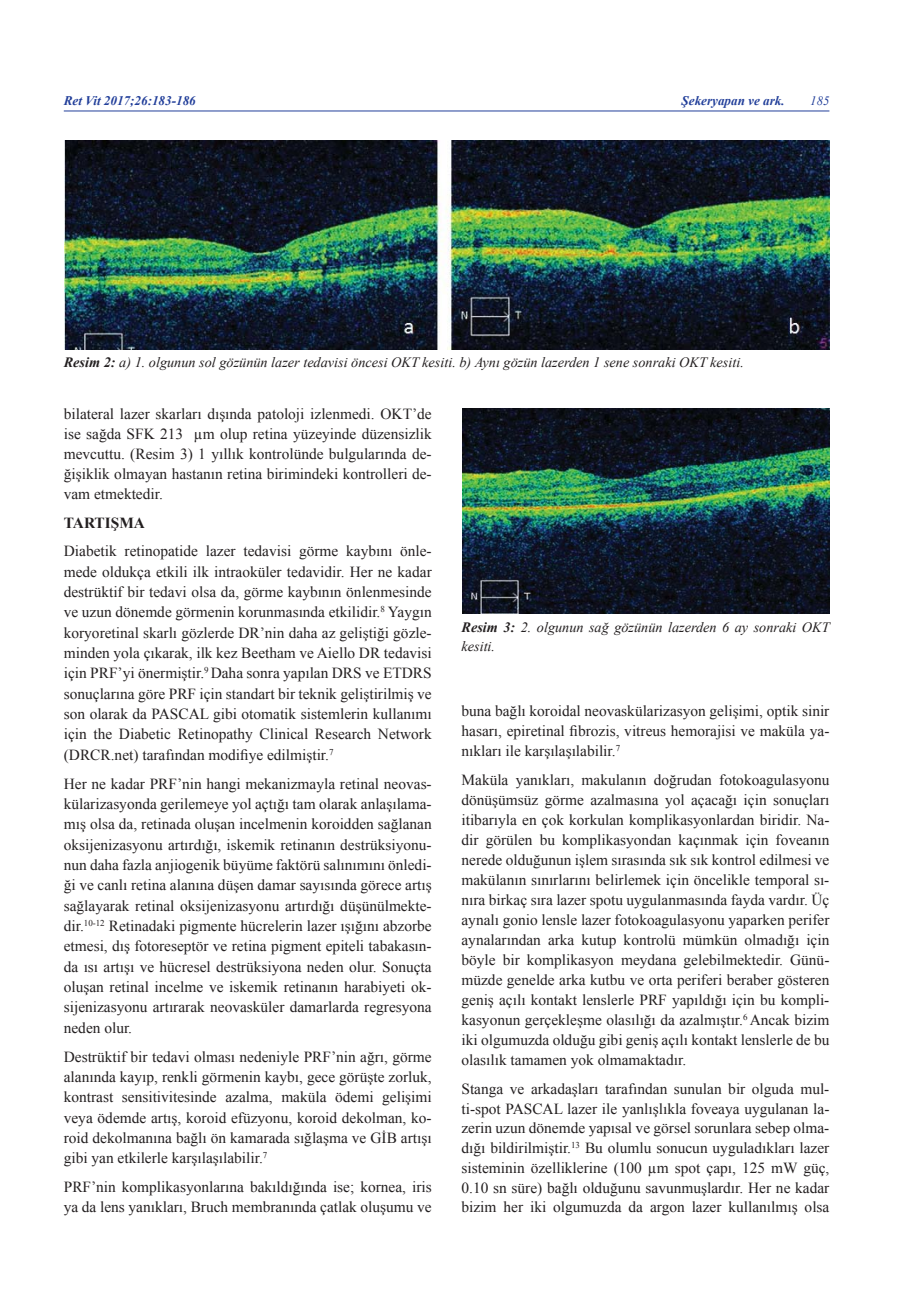
<style>
.page{position:relative;width:906px;height:1289px;background:#fff}
.page>*{position:absolute;margin:0;border:0;box-sizing:border-box;transform-origin:0 0}
.t1{font:15.3px/20.4px "Times New Roman";color:#231f20;text-align:justify}
.t2{font:700 15.3px "Times New Roman";color:#231f20}
.t3{font:italic 14.25px/19.5px "Times New Roman";color:#231f20}
.t4{font:italic 700 13.2px "Times New Roman";color:#223f9a}
.t5{font:italic 12.75px "Times New Roman";color:#223f9a}
.s1{font-weight:700}
</style>
<div class="page">
<hr style="left:64px;top:111px;width:765px;height:1px;background:#223f9a">
<img style="left:65px;top:140px;width:764px;height:210px">
<img style="left:462px;top:408px;width:367px;height:205px">
<p class="t4" style="left:64px;top:94px;width:133px">Ret Vit 2017;26:183-186</p>
<p class="t4" style="left:681px;top:94px;width:105px">Şekeryapan ve ark.</p>
<p class="t5" style="left:810px;top:94px;width:21px">185</p>
<p class="t3" style="left:64px;top:353px;width:681px"><span class="s1">Resim 2:</span> a) 1. olgunun sol gözünün lazer tedavisi öncesi OKT kesiti. b) Aynı gözün lazerden 1 sene sonraki OKT kesiti.</p>
<p class="t1" style="left:64px;top:403px;width:369px">bilateral lazer skarları dışında patoloji izlenmedi. OKT’de ise sağda SFK 213 μm olup retina yüzeyinde düzensizlik mevcuttu. (Resim 3) 1 yıllık kontrolünde bulgularında de&shy;ğişiklik olmayan hastanın retina birimindeki kontrolleri de&shy;vam etmektedir.</p>
<p class="t2" style="left:64px;top:514px;width:83px">TARTIŞMA</p>
<p class="t1" style="left:64px;top:541px;width:369px">Diabetik retinopatide lazer tedavisi görme kaybını önle&shy;mede oldukça etkili ilk intraoküler tedavidir. Her ne kadar destrüktif bir tedavi olsa da, görme kaybının önlenmesinde ve uzun dönemde görmenin korunmasında etkilidir.<sup>8</sup> Yaygın koryoretinal skarlı gözlerde DR’nin daha az geliştiği gözle&shy;minden yola çıkarak, ilk kez Beetham ve Aiello DR tedavisi için PRF’yi önermiştir.<sup>9</sup> Daha sonra yapılan DRS ve ETDRS sonuçlarına göre PRF için standart bir teknik geliştirilmiş ve son olarak da PASCAL gibi otomatik sistemlerin kullanımı için the Diabetic Retinopathy Clinical Research Network (DRCR.net) tarafından modifiye edilmiştir.<sup>7</sup></p>
<p class="t1" style="left:64px;top:773px;width:369px">Her ne kadar PRF’nin hangi mekanizmayla retinal neovas&shy;külarizasyonda gerilemeye yol açtığı tam olarak anlaşılama&shy;mış olsa da, retinada oluşan incelmenin koroidden sağlanan oksijenizasyonu artırdığı, iskemik retinanın destrüksiyonu&shy;nun daha fazla anjiogenik büyüme faktörü salınımını önledi&shy;ği ve canlı retina alanına düşen damar sayısında görece artış sağlayarak retinal oksijenizasyonu artırdığı düşünülmekte&shy;dir.<sup>10-12</sup> Retinadaki pigmente hücrelerin lazer ışığını abzorbe etmesi, dış fotoreseptör ve retina pigment epiteli tabakasın&shy;da ısı artışı ve hücresel destrüksiyona neden olur. Sonuçta oluşan retinal incelme ve iskemik retinanın harabiyeti ok&shy;sijenizasyonu artırarak neovasküler damarlarda regresyona neden olur.</p>
<p class="t1" style="left:64px;top:1046px;width:369px">Destrüktif bir tedavi olması nedeniyle PRF’nin ağrı, görme alanında kayıp, renkli görmenin kaybı, gece görüşte zorluk, kontrast sensitivitesinde azalma, maküla ödemi gelişimi veya ödemde artış, koroid efüzyonu, koroid dekolman, ko&shy;roid dekolmanına bağlı ön kamarada sığlaşma ve GİB artışı gibi yan etkilerle karşılaşılabilir.<sup>7</sup></p>
<p class="t1" style="left:64px;top:1176px;width:369px">PRF’nin komplikasyonlarına bakıldığında ise; kornea, iris ya da lens yanıkları, Bruch membranında çatlak oluşumu ve</p>
<p class="t3" style="left:461px;top:617px;width:370px"><span class="s1">Resim 3:</span> 2. olgunun sağ gözünün lazerden 6 ay sonraki OKT kesiti.</p>
<p class="t1" style="left:461px;top:701px;width:369px">buna bağlı koroidal neovaskülarizasyon gelişimi, optik sinir hasarı, epiretinal fibrozis, vitreus hemorajisi ve maküla ya&shy;nıkları ile karşılaşılabilir.<sup>7</sup></p>
<p class="t1" style="left:461px;top:769px;width:369px">Maküla yanıkları, makulanın doğrudan fotokoagulasyonu dönüşümsüz görme azalmasına yol açacağı için sonuçları itibarıyla en çok korkulan komplikasyonlardan biridir. Na&shy;dir görülen bu komplikasyondan kaçınmak için foveanın nerede olduğunun işlem sırasında sık sık kontrol edilmesi ve makülanın sınırlarını belirlemek için öncelikle temporal sı&shy;nıra birkaç sıra lazer spotu uygulanmasında fayda vardır. Üç aynalı gonio lensle lazer fotokoagulasyonu yaparken perifer aynalarından arka kutup kontrolü mümkün olmadığı için böyle bir komplikasyon meydana gelebilmektedir. Günü&shy;müzde genelde arka kutbu ve orta periferi beraber gösteren geniş açılı kontakt lenslerle PRF yapıldığı için bu kompli&shy;kasyonun gerçekleşme olasılığı da azalmıştır.<sup>6</sup> Ancak bizim iki olgumuzda olduğu gibi geniş açılı kontakt lenslerle de bu olasılık tamamen yok olmamaktadır.</p>
<p class="t1" style="left:461px;top:1078px;width:369px;line-height:19.8px">Stanga ve arkadaşları tarafından sunulan bir olguda mul&shy;ti-spot PASCAL lazer ile yanlışlıkla foveaya uygulanan la&shy;zerin uzun dönemde yapısal ve görsel sorunlara sebep olma&shy;dığı bildirilmiştir.<sup>13</sup> Bu olumlu sonucun uyguladıkları lazer sisteminin özelliklerine (100 μm spot çapı, 125 mW güç, 0.10 sn süre) bağlı olduğunu savunmuşlardır. Her ne kadar bizim her iki olgumuzda da argon lazer kullanılmış olsa</p>
</div>
